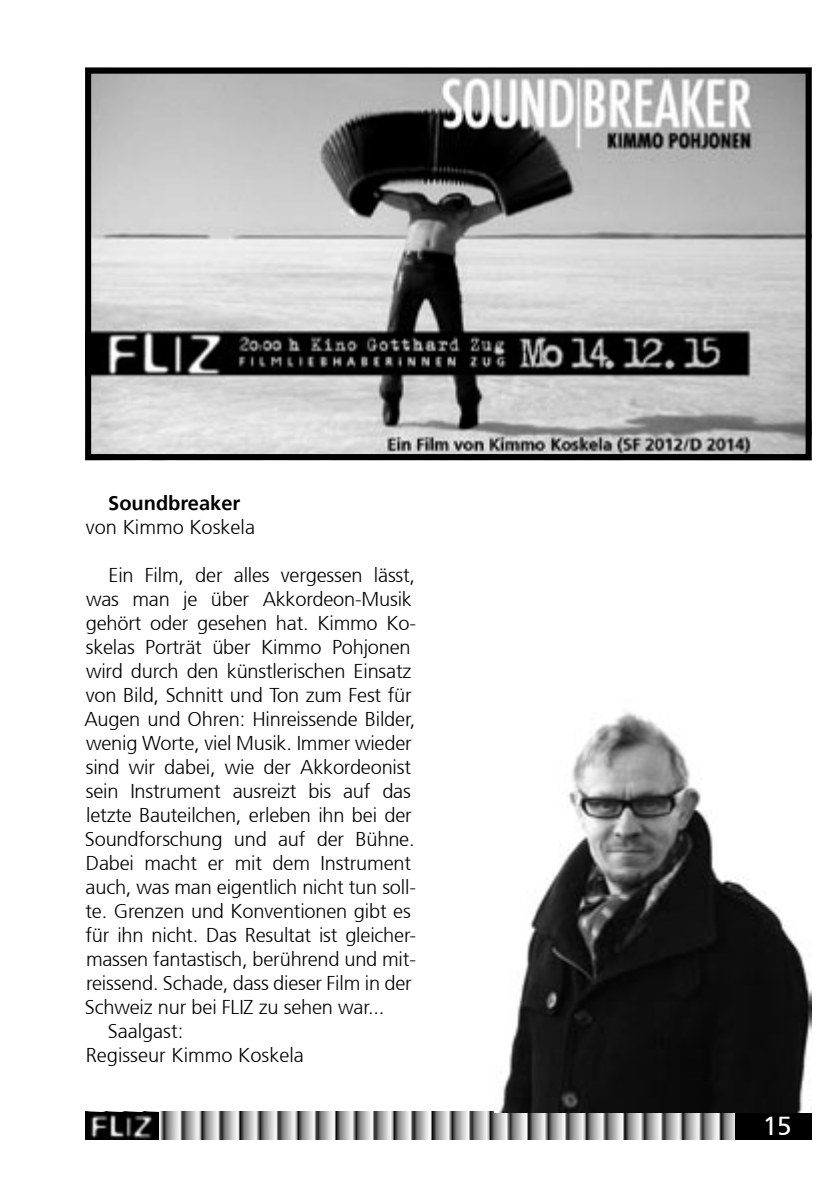
<style>
.page{position:relative;width:840px;height:1191px;background:#fff}
.page>*{position:absolute;margin:0;border:0;box-sizing:border-box;transform-origin:0 0}
.t1{font:26px "Frutiger";color:#fff}
.t2{font:300 20px "Frutiger";letter-spacing:-.01em;color:#000}
.t3{font:700 20px "Frutiger";color:#000}
</style>
<div class="page">
<img style="left:159px;top:1112px;width:575px;height:28px">
<div style="left:734px;top:1112px;width:77px;height:28px;background:#000"></div>
<img style="left:85px;top:1112px;width:74px;height:28px">
<img style="left:92px;top:75px;width:712px;height:378px">
<div style="left:85px;top:68px;width:726px;height:392px;border:6px solid #000"></div>
<img style="left:499px;top:711px;width:312px;height:401px">
<p class="t3" style="left:108px;top:491px;width:133px">Soundbreaker</p>
<p class="t2" style="left:86px;top:515px;width:170px">von Kimmo Koskela</p>
<p class="t2" style="left:108px;top:563px;width:308px">Ein Film, der alles vergessen lässt,</p>
<p class="t2" style="left:86px;top:587px;width:327px">was man je über Akkordeon-Musik</p>
<p class="t2" style="left:86px;top:611px;width:331px">gehört oder gesehen hat. Kimmo Ko-</p>
<p class="t2" style="left:86px;top:635px;width:326px">skelas Porträt über Kimmo Pohjonen</p>
<p class="t2" style="left:86px;top:659px;width:326px">wird durch den künstlerischen Einsatz</p>
<p class="t2" style="left:86px;top:683px;width:327px">von Bild, Schnitt und Ton zum Fest für</p>
<p class="t2" style="left:84px;top:707px;width:332px">Augen und Ohren: Hinreissende Bilder,</p>
<p class="t2" style="left:86px;top:731px;width:327px">wenig Worte, viel Musik. Immer wieder</p>
<p class="t2" style="left:86px;top:755px;width:327px">sind wir dabei, wie der Akkordeonist</p>
<p class="t2" style="left:86px;top:779px;width:326px">sein Instrument ausreizt bis auf das</p>
<p class="t2" style="left:86px;top:803px;width:327px">letzte Bauteilchen, erleben ihn bei der</p>
<p class="t2" style="left:85px;top:827px;width:331px">Soundforschung und auf der Bühne.</p>
<p class="t2" style="left:86px;top:851px;width:326px">Dabei macht er mit dem Instrument</p>
<p class="t2" style="left:86px;top:875px;width:332px">auch, was man eigentlich nicht tun soll-</p>
<p class="t2" style="left:85px;top:899px;width:327px">te. Grenzen und Konventionen gibt es</p>
<p class="t2" style="left:85px;top:923px;width:332px">für ihn nicht. Das Resultat ist gleicher-</p>
<p class="t2" style="left:86px;top:947px;width:331px">massen fantastisch, berührend und mit-</p>
<p class="t2" style="left:86px;top:971px;width:327px">reissend. Schade, dass dieser Film in der</p>
<p class="t2" style="left:85px;top:995px;width:300px">Schweiz nur bei FLIZ zu sehen war...</p>
<p class="t2" style="left:108px;top:1019px;width:77px">Saalgast:</p>
<p class="t2" style="left:86px;top:1043px;width:219px">Regisseur Kimmo Koskela</p>
<h1 class="t1" style="left:762px;top:1110px;width:30px">15</h1>
</div>
